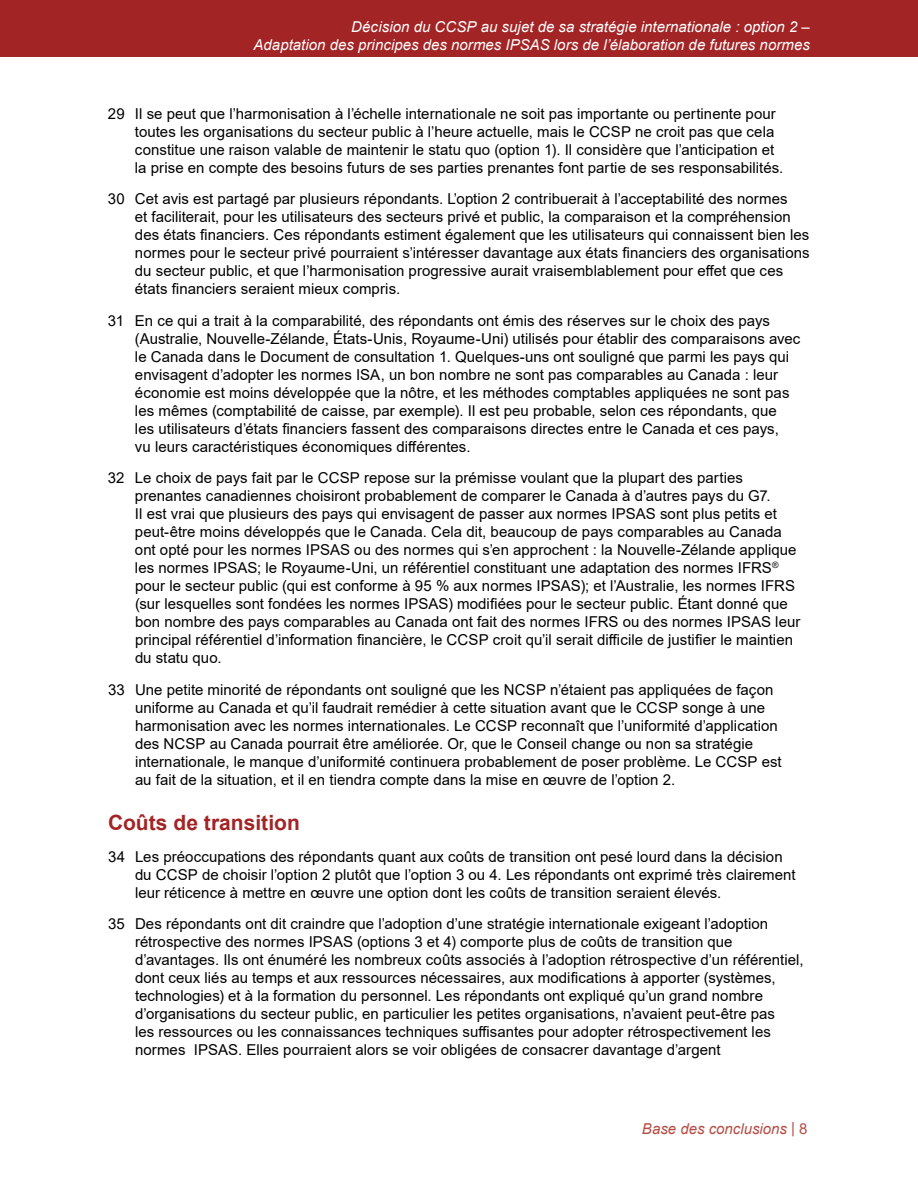
<style>
.page{position:relative;width:918px;height:1188px;background:#fff}
.page>*{position:absolute;margin:0;border:0;box-sizing:border-box;transform-origin:0 0}
.t1{font:700 21px "Arial";color:#a32425}
.t2{font:15px/18px "Arial";letter-spacing:.005em;color:#000}
.t3{font:italic 15px/18px "Arial";letter-spacing:.005em;color:#fff;text-align:right}
.t4{font:italic 15px "Arial";color:#b54d44}
.s1{font-style:normal}
</style>
<div class="page">
<div style="left:0;top:0;width:918px;height:57px;background:#a32425"></div>
<p class="t3" style="left:254px;top:17px;width:558px">Décision du CCSP au sujet de sa stratégie internationale : option 2 –<br>Adaptation des principes des normes IPSAS lors de l’élaboration de futures normes</p>
<p class="t2" style="left:135px;top:105px;width:650px;text-indent:-27px">29 Il se peut que l’harmonisation à l’échelle internationale ne soit pas importante ou pertinente pour toutes les organisations du secteur public à l’heure actuelle, mais le CCSP ne croit pas que cela constitue une raison valable de maintenir le statu quo (option 1). Il considère que l’anticipation et la prise en compte des besoins futurs de ses parties prenantes font partie de ses responsabilités.</p>
<p class="t2" style="left:135px;top:190px;width:676px;text-indent:-27px">30 Cet avis est partagé par plusieurs répondants. L’option 2 contribuerait à l’acceptabilité des normes<br>et faciliterait, pour les utilisateurs des secteurs privé et public, la comparaison et la compréhension des états financiers. Ces répondants estiment également que les utilisateurs qui connaissent bien les normes pour le secteur privé pourraient s’intéresser davantage aux états financiers des organisations du secteur public, et que l’harmonisation progressive aurait vraisemblablement pour effet que ces états financiers seraient mieux compris.</p>
<p class="t2" style="left:135px;top:312px;width:667px;text-indent:-27px">31 En ce qui a trait à la comparabilité, des répondants ont émis des réserves sur le choix des pays (Australie, Nouvelle-Zélande, États-Unis, Royaume-Uni) utilisés pour établir des comparaisons avec le Canada dans le Document de consultation 1. Quelques-uns ont souligné que parmi les pays qui envisagent d’adopter les normes ISA, un bon nombre ne sont pas comparables au Canada : leur économie est moins développée que la nôtre, et les méthodes comptables appliquées ne sont pas les mêmes (comptabilité de caisse, par exemple). Il est peu probable, selon ces répondants, que<br>les utilisateurs d’états financiers fassent des comparaisons directes entre le Canada et ces pays,<br>vu leurs caractéristiques économiques différentes.</p>
<p class="t2" style="left:135px;top:469px;width:667px;text-indent:-27px">32 Le choix de pays fait par le CCSP repose sur la prémisse voulant que la plupart des parties prenantes canadiennes choisiront probablement de comparer le Canada à d’autres pays du G7.<br>Il est vrai que plusieurs des pays qui envisagent de passer aux normes IPSAS sont plus petits et peut-être moins développés que le Canada. Cela dit, beaucoup de pays comparables au Canada ont opté pour les normes IPSAS ou des normes qui s’en approchent : la Nouvelle-Zélande applique les normes IPSAS; le Royaume-Uni, un référentiel constituant une adaptation des normes IFRS<sup>® </sup>pour le secteur public (qui est conforme à 95 % aux normes IPSAS); et l’Australie, les normes IFRS (sur lesquelles sont fondées les normes IPSAS) modifiées pour le secteur public. Étant donné que bon nombre des pays comparables au Canada ont fait des normes IFRS ou des normes IPSAS leur principal référentiel d’information financière, le CCSP croit qu’il serait difficile de justifier le maintien du statu quo.</p>
<p class="t2" style="left:135px;top:681px;width:648px;text-indent:-27px">33 Une petite minorité de répondants ont souligné que les NCSP n’étaient pas appliquées de façon uniforme au Canada et qu’il faudrait remédier à cette situation avant que le CCSP songe à une harmonisation avec les normes internationales. Le CCSP reconnaît que l’uniformité d’application des NCSP au Canada pourrait être améliorée. Or, que le Conseil change ou non sa stratégie internationale, le manque d’uniformité continuera probablement de poser problème. Le CCSP est au fait de la situation, et il en tiendra compte dans la mise en œuvre de l’option 2.</p>
<h3 class="t1" style="left:108px;top:808px;width:193px">Coûts de transition</h3>
<p class="t2" style="left:135px;top:848px;width:662px;text-indent:-27px">34 Les préoccupations des répondants quant aux coûts de transition ont pesé lourd dans la décision du CCSP de choisir l’option 2 plutôt que l’option 3 ou 4. Les répondants ont exprimé très clairement leur réticence à mettre en œuvre une option dont les coûts de transition seraient élevés.</p>
<p class="t2" style="left:135px;top:915px;width:670px;text-indent:-27px">35 Des répondants ont dit craindre que l’adoption d’une stratégie internationale exigeant l’adoption rétrospective des normes IPSAS (options 3 et 4) comporte plus de coûts de transition que d’avantages. Ils ont énuméré les nombreux coûts associés à l’adoption rétrospective d’un référentiel, dont ceux liés au temps et aux ressources nécessaires, aux modifications à apporter (systèmes, technologies) et à la formation du personnel. Les répondants ont expliqué qu’un grand nombre d’organisations du secteur public, en particulier les petites organisations, n’avaient peut-être pas<br>les ressources ou les connaissances techniques suffisantes pour adopter rétrospectivement les normes IPSAS. Elles pourraient alors se voir obligées de consacrer davantage d’argent</p>
<p class="t4" style="left:642px;top:1119px;width:167px">Base des conclusions <span class="s1">| 8</span></p>
</div>
